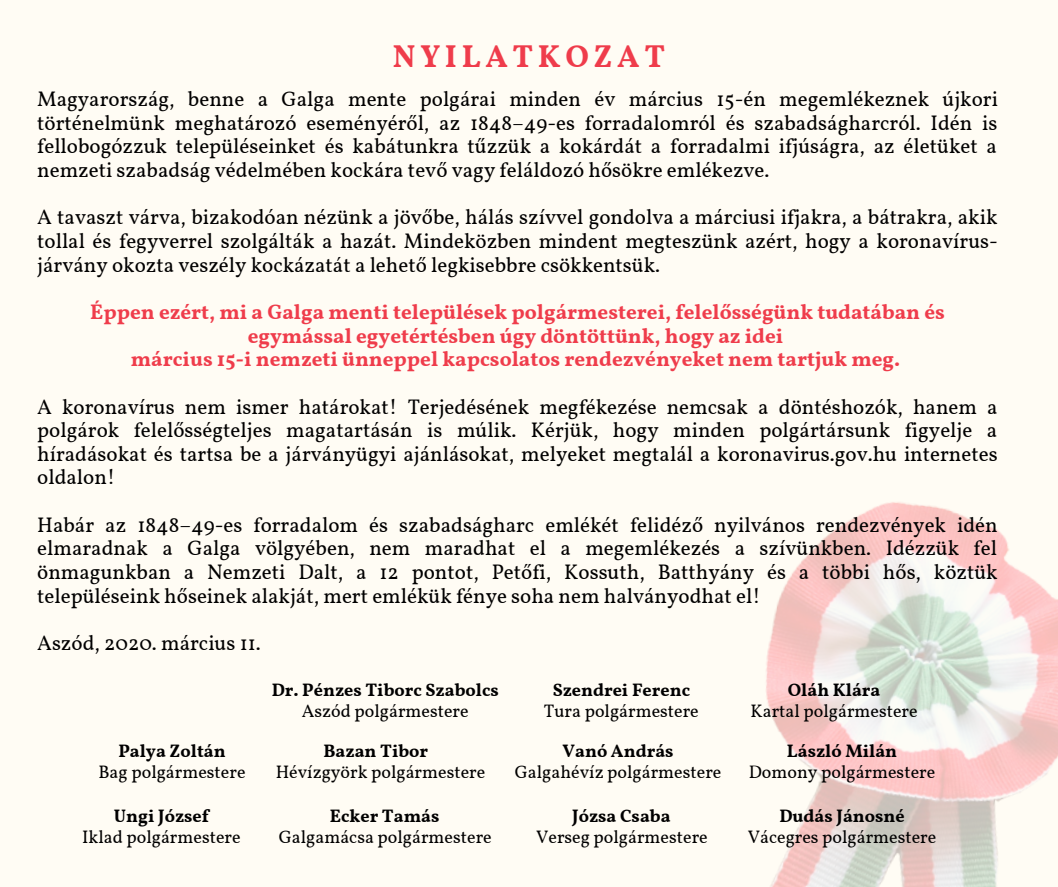
<style>
.page{position:relative;width:1058px;height:887px;background:#fff}
.page>*{position:absolute;margin:0;border:0;box-sizing:border-box;transform-origin:0 0}
.t1{font:700 31.5px "Vollkorn";letter-spacing:.145em;color:#ef3c4b}
.t2{font:21px/23.7px "Vollkorn";color:#000;text-align:justify}
.t3{font:700 21px/23.7px "Vollkorn";color:#ef3c4b;text-align:center}
.t4{font:18px "Vollkorn";color:#000}
.t5{font:700 18px "Vollkorn";color:#000}
</style>
<div class="page">
<div style="left:0;top:0;width:1058px;height:886px;background:#fffcf4"></div>
<img style="left:766px;top:502px;width:292px;height:384px">
<h1 class="t1" style="left:393px;top:37px;width:274px">NYILATKOZAT</h1>
<p class="t2" style="left:37px;top:89px;width:962px">Magyarország, benne a Galga mente polgárai minden év március 15-én megemlékeznek újkori történelmünk meghatározó eseményéről, az 1848–49-es forradalomról és szabadságharcról. Idén is fellobogózzuk településeinket és kabátunkra tűzzük a kokárdát a forradalmi ifjúságra, az életüket a nemzeti szabadság védelmében kockára tevő vagy feláldozó hősökre emlékezve.</p>
<p class="t2" style="left:37px;top:207px;width:962px">A tavaszt várva, bizakodóan nézünk a jövőbe, hálás szívvel gondolva a márciusi ifjakra, a bátrakra, akik tollal és fegyverrel szolgálták a hazát. Mindeközben mindent megteszünk azért, hogy a koronavírus&shy;járvány okozta veszély kockázatát a lehető legkisebbre csökkentsük.</p>
<p class="t3" style="left:90px;top:302px;width:856px">Éppen ezért, mi a Galga menti települések polgármesterei, felelősségünk tudatában és egymással egyetértésben úgy döntöttünk, hogy az idei<br>március 15-i nemzeti ünneppel kapcsolatos rendezvényeket nem tartjuk meg.</p>
<p class="t2" style="left:37px;top:396px;width:962px">A koronavírus nem ismer határokat! Terjedésének megfékezése nemcsak a döntéshozók, hanem a polgárok felelősségteljes magatartásán is múlik. Kérjük, hogy minden polgártársunk figyelje a híradásokat és tartsa be a járványügyi ajánlásokat, melyeket megtalál a koronavirus.gov.hu internetes oldalon!</p>
<p class="t2" style="left:37px;top:514px;width:962px">Habár az 1848–49-es forradalom és szabadságharc emlékét felidéző nyilvános rendezvények idén elmaradnak a Galga völgyében, nem maradhat el a megemlékezés a szívünkben. Idézzük fel önmagunkban a Nemzeti Dalt, a 12 pontot, Petőfi, Kossuth, Batthyány és a többi hős, köztük településeink hőseinek alakját, mert emlékük fénye soha nem halványodhat el!</p>
<p class="t2" style="left:37px;top:632px;width:225px">Aszód, 2020. március 11.</p>
<p class="t5" style="left:118px;top:739px;width:109px">Palya Zoltán</p>
<p class="t4" style="left:98px;top:760px;width:149px">Bag polgármestere</p>
<p class="t5" style="left:114px;top:804px;width:97px">Ungi József</p>
<p class="t4" style="left:82px;top:825px;width:160px">Iklad polgármestere</p>
<p class="t5" style="left:272px;top:679px;width:229px">Dr. Pénzes Tiborc Szabolcs</p>
<p class="t4" style="left:302px;top:700px;width:168px">Aszód polgármestere</p>
<p class="t5" style="left:552px;top:679px;width:139px">Szendrei Ferenc</p>
<p class="t4" style="left:544px;top:700px;width:156px">Tura polgármestere</p>
<p class="t5" style="left:787px;top:679px;width:94px">Oláh Klára</p>
<p class="t4" style="left:750px;top:700px;width:169px">Kartal polgármestere</p>
<p class="t5" style="left:323px;top:739px;width:106px">Bazan Tibor</p>
<p class="t4" style="left:276px;top:760px;width:211px">Hévízgyörk polgármestere</p>
<p class="t5" style="left:562px;top:739px;width:112px">Vanó András</p>
<p class="t4" style="left:515px;top:760px;width:208px">Galgahévíz polgármestere</p>
<p class="t5" style="left:787px;top:739px;width:112px">László Milán</p>
<p class="t4" style="left:748px;top:760px;width:188px">Domony polgármestere</p>
<p class="t5" style="left:330px;top:804px;width:111px">Ecker Tamás</p>
<p class="t4" style="left:279px;top:825px;width:214px">Galgamácsa polgármestere</p>
<p class="t5" style="left:572px;top:804px;width:100px">Józsa Csaba</p>
<p class="t4" style="left:536px;top:825px;width:173px">Verseg polgármestere</p>
<p class="t5" style="left:779px;top:804px;width:127px">Dudás Jánosné</p>
<p class="t4" style="left:747px;top:825px;width:190px">Vácegres polgármestere</p>
</div>
